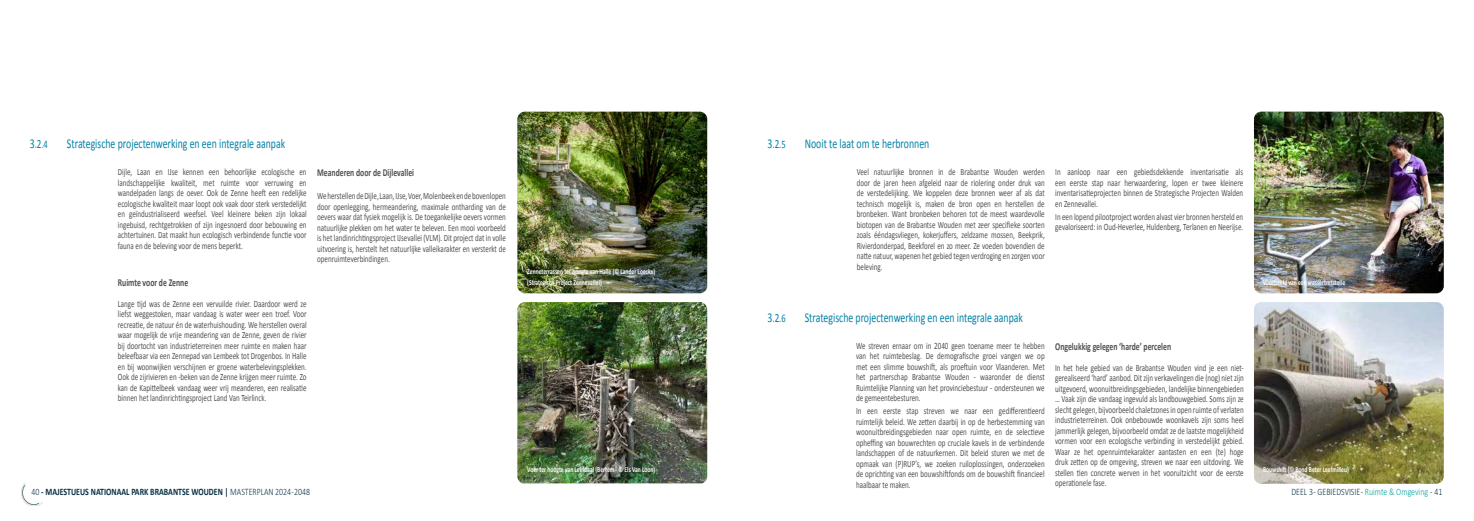
<style>
.page{position:relative;width:1474px;height:521px;background:#fff}
.page>*{position:absolute;margin:0;border:0;box-sizing:border-box;transform-origin:0 0}
.t1{font:13.47px "Calibri";color:#0081a7;scale:.73 1}
.t2{font:11.55px "Calibri";color:#0081a7;scale:.73 1}
.t3{font:700 10.59px "Calibri";color:#505050;scale:.73 1}
.t4{font:700 9.8px "Calibri";color:#062f42;scale:.8 1}
.t5{font:300 9.8px "Calibri";color:#062f42;scale:.8 1}
.t6{font:9.62px/10.5px "Calibri";color:#505050;text-align:justify;scale:.73 1}
.t7{font:700 7.7px/10.8px "Calibri";color:#fff;scale:.73 1}
.s1{font-size:13.47px}
.s2{font-size:12.51px}
.s3{font-weight:300}
.s4{color:#00a19a}
</style>
<div class="page">
<img style="left:21px;top:483px;width:22px;height:22px">
<img style="left:517px;top:112px;width:190px;height:181px">
<img style="left:517px;top:302px;width:190px;height:181px">
<img style="left:1254px;top:112px;width:189px;height:181px">
<img style="left:1254px;top:302px;width:189px;height:182px">
<h3 class="t2" style="left:30px;top:136px;width:26px"><span class="s1">3</span>.<span class="s2">2</span>.4</h3>
<h3 class="t1" style="left:67px;top:134px;width:300px">Strategische projectenwerking en een integrale aanpak</h3>
<p class="t6" style="left:118px;top:167px;width:260px">Dijle, Laan en IJse kennen een behoorlijke ecologische en landschappelijke kwaliteit, met ruimte voor verruwing en wandelpaden langs de oever. Ook de Zenne heeft een redelijke ecologische kwaliteit maar loopt ook vaak door sterk verstedelijkt en geïndustrialiseerd weefsel. Veel kleinere beken zijn lokaal ingebuisd, rechtgetrokken of zijn ingesnoerd door bebouwing en achtertuinen. Dat maakt hun ecologisch verbindende functie voor fauna en de beleving voor de mens beperkt.</p>
<h4 class="t3" style="left:118px;top:275px;width:98px">Ruimte voor de Zenne</h4>
<p class="t6" style="left:118px;top:298px;width:260px">Lange tijd was de Zenne een vervuilde rivier. Daardoor werd ze liefst weggestoken, maar vandaag is water weer een troef. Voor recreatie, de natuur én de waterhuishouding. We herstellen overal waar mogelijk de vrije meandering van de Zenne, geven de rivier bij doortocht van industrieterreinen meer ruimte en maken haar beleefbaar via een Zennepad van Lembeek tot Drogenbos. In Halle en bij woonwijken verschijnen er groene waterbelevingsplekken.<br>Ook de zijrivieren en -beken van de Zenne krijgen meer ruimte. Zo kan de Kapittelbeek vandaag weer vrij meanderen, een realisatie binnen het landinrichtingsproject Land Van Teirlinck.</p>
<h3 class="t2" style="left:767px;top:136px;width:26px"><span class="s1">3</span>.<span class="s2">2</span>.5</h3>
<h3 class="t1" style="left:804px;top:134px;width:172px">Nooit te laat om te herbronnen</h3>
<p class="t6" style="left:856px;top:167px;width:259px">Veel natuurlijke bronnen in de Brabantse Wouden werden door de jaren heen afgeleid naar de riolering onder druk van de verstedelijking. We koppelen deze bronnen weer af als dat technisch mogelijk is, maken de bron open en herstellen de bronbeken. Want bronbeken behoren tot de meest waardevolle biotopen van de Brabantse Wouden met zeer specifieke soorten zoals ééndagsvliegen, kokerjuffers, zeldzame mossen, Beekprik, Rivierdonderpad, Beekforel en zo meer. Ze voeden bovendien de natte natuur, wapenen het gebied tegen verdroging en zorgen voor</p>
<p class="t6" style="left:856px;top:261px;width:37px">beleving.</p>
<p class="t6" style="left:1055px;top:167px;width:259px">In aanloop naar een gebiedsdekkende inventarisatie als een eerste stap naar herwaardering, lopen er twee kleinere inventarisatieprojecten binnen de Strategische Projecten Walden en Zennevallei.</p>
<p class="t6" style="left:1055px;top:211px;width:259px">In een lopend pilootproject worden alvast vier bronnen hersteld en gevaloriseerd: in Oud-Heverlee, Huldenberg, Terlanen en Neerijse.</p>
<h4 class="t3" style="left:317px;top:165px;width:134px">Meanderen door de Dijlevallei</h4>
<p class="t6" style="left:317px;top:191px;width:260px">We herstellen de Dijle, Laan, IJse, Voer, Molenbeek en de bovenlopen door openlegging, hermeandering, maximale ontharding van de oevers waar dat fysiek mogelijk is. De toegankelijke oevers vormen natuurlijke plekken om het water te beleven. Een mooi voorbeeld is het landinrichtingsproject IJsevallei (VLM). Dit project dat in volle uitvoering is, herstelt het natuurlijke valleikarakter en versterkt de openruimteverbindingen.</p>
<p class="t7" style="left:527px;top:265px;width:177px">Zenneterrassen ter hoogte van Halle (© Lander Loeckx) (Strategisch Project Zennevallei)</p>
<p class="t7" style="left:1262px;top:277px;width:114px">Voorbeeld van een wassertretstelle</p>
<h3 class="t2" style="left:767px;top:310px;width:26px"><span class="s1">3</span>.<span class="s2">2</span>.6</h3>
<h3 class="t1" style="left:804px;top:308px;width:300px">Strategische projectenwerking en een integrale aanpak</h3>
<p class="t6" style="left:856px;top:340px;width:260px">We streven ernaar om in 2040 geen toename meer te hebben van het ruimtebeslag. De demografische groei vangen we op met een slimme bouwshift, als proeftuin voor Vlaanderen. Met het partnerschap Brabantse Wouden - waaronder de dienst Ruimtelijke Planning van het provinciebestuur - ondersteunen we</p>
<p class="t6" style="left:856px;top:393px;width:90px">de gemeentebesturen.</p>
<p class="t6" style="left:856px;top:406px;width:260px">In een eerste stap streven we naar een gedifferentieerd ruimtelijk beleid. We zetten daarbij in op de herbestemming van woonuitbreidingsgebieden naar open ruimte, en de selectieve opheffing van bouwrechten op cruciale kavels in de verbindende landschappen of de natuurkernen. Dit beleid sturen we met de opmaak van (P)RUP’s, we zoeken ruiloplossingen, onderzoeken de oprichting van een bouwshiftfonds om de bouwshift financieel</p>
<p class="t6" style="left:856px;top:479px;width:76px">haalbaar te maken.</p>
<p class="t3" style="left:1055px;top:339px;width:160px">Ongelukkig gelegen ‘harde’ percelen</p>
<p class="t6" style="left:1055px;top:362px;width:260px">In het hele gebied van de Brabantse Wouden vind je een niet&shy;gerealiseerd ‘hard’ aanbod. Dit zijn verkavelingen die (nog) niet zijn uitgevoerd, woonuitbreidingsgebieden, landelijke binnengebieden … Vaak zijn die vandaag ingevuld als landbouwgebied. Soms zijn ze slecht gelegen, bijvoorbeeld chaletzones in open ruimte of verlaten industrieterreinen. Ook onbebouwde woonkavels zijn soms heel jammerlijk gelegen, bijvoorbeeld omdat ze de laatste mogelijkheid vormen voor een ecologische verbinding in verstedelijkt gebied.<br>Waar ze het openruimtekarakter aantasten en een (te) hoge druk zetten op de omgeving, streven we naar een uitdoving. We stellen tien concrete werven in het vooruitzicht voor de eerste operationele fase.</p>
<p class="t7" style="left:1262px;top:463px;width:119px">Bouwshift (<span class="s3">©</span> Bond Beter Leefmilieu)</p>
<p class="t7" style="left:527px;top:463px;width:177px">Voer ter hoogte van Leefdaal (Bertem - © Els Van Loon)</p>
<p class="t4" style="left:32px;top:485px;width:349px"><span class="s3">40</span> - MAJESTUEUS NATIONAAL PARK BRABANTSE WOUDEN | <span class="s3">MASTERPLAN 2024 -2048</span></p>
<p class="t5" style="left:1291px;top:486px;width:190px">DEEL 3 - GEBIEDSVISIE - <span class="s4">Ruimte &amp; Omgeving</span> - 41</p>
</div>
